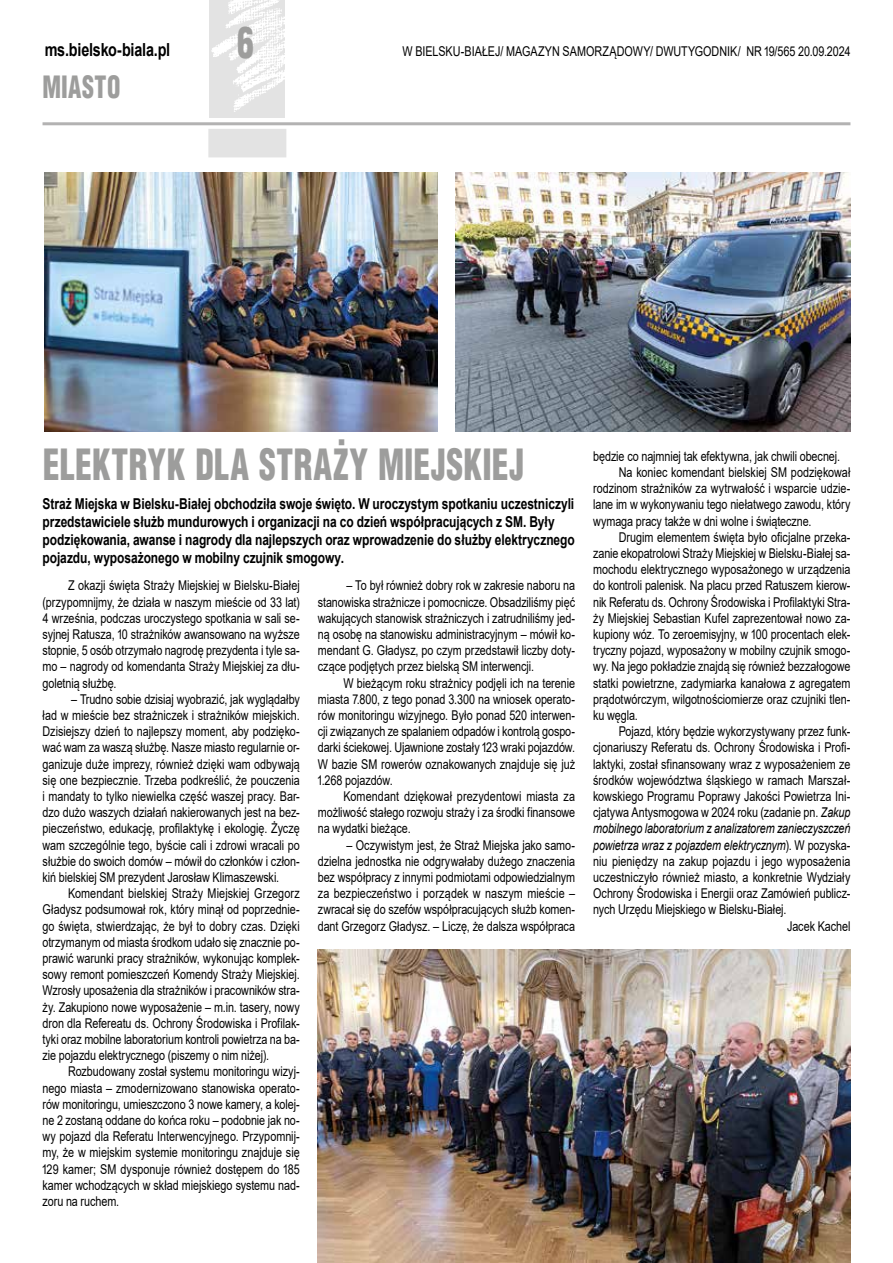
<style>
.page{position:relative;width:893px;height:1263px;background:#fff}
.page>*{position:absolute;margin:0;border:0;box-sizing:border-box;transform-origin:0 0}
.t1{font:900 42px "Switzerland Cond";letter-spacing:.015em;color:#9d9d9c;scale:.8 1}
.t2{font:900 30px "Switzerland Cond";letter-spacing:.02em;color:#9d9d9c;scale:.8 1}
.t3{font:700 18px "Arial";letter-spacing:-.015em;color:#000;scale:.8 1}
.t4{font:700 15px/18px "Arial";letter-spacing:-.005em;color:#000;scale:.8 1}
.t5{font:13.5px/16.2px "Arial";letter-spacing:-.005em;color:#000;text-align:justify;scale:.8 1}
.t6{font:italic 13.5px "Arial";letter-spacing:-.01em;color:#000;scale:.8 1}
.s1{font-style:italic}
.s2{font-style:normal}
</style>
<div class="page">
<hr style="left:43px;top:122px;width:807px;height:3px;background:#b3b2b2">
<img style="left:209px;top:0;width:76px;height:118px">
<div style="left:208px;top:129px;width:78px;height:28px;background:#e3e3e3"></div>
<img style="left:45px;top:172px;width:392px;height:259px">
<img style="left:455px;top:172px;width:395px;height:259px">
<img style="left:318px;top:950px;width:532px;height:313px">
<h3 class="t3" style="left:45px;top:37px;width:158px">ms.bielsko-biala.pl</h3>
<h2 class="t2" style="left:43px;top:68px;width:99px">MIASTO</h2>
<h1 class="t1" style="left:237px;top:16px;width:22px">6</h1>
<p class="t5" style="left:402px;top:43px;width:561px">W BIELSKU-BIAŁEJ/ MAGAZYN SAMORZĄDOWY/ DWUTYGODNIK/ NR 19/565 20.09.2024</p>
<h1 class="t1" style="left:43px;top:437px;width:603px">ELEKTRYK DLA STRAŻY MIEJSKIEJ</h1>
<p class="t4" style="left:43px;top:495px;width:667px">Straż Miejska w Bielsku-Białej obchodziła swoje święto. W uroczystym spotkaniu uczestniczyli przedstawiciele służb mundurowych i organizacji na co dzień współpracujących z SM. Były podziękowania, awanse i nagrody dla najlepszych oraz wprowadzenie do służby elektrycznego pojazdu, wyposażonego w mobilny czujnik smogowy.</p>
<p class="t5" style="left:318px;top:577px;width:323px;text-indent:29px">– To był również dobry rok w zakresie naboru na stanowiska strażnicze i pomocnicze. Obsadziliśmy pięć wakujących stanowisk strażniczych i zatrudniliśmy jed&shy;ną osobę na stanowisku administracyjnym – mówił ko&shy;mendant G. Gładysz, po czym przedstawił liczby doty&shy;czące podjętych przez bielską SM interwencji.</p>
<p class="t5" style="left:318px;top:675px;width:323px;text-indent:26px">W bieżącym roku strażnicy podjęli ich na terenie miasta 7.800, z tego ponad 3.300 na wniosek operato&shy;rów monitoringu wizyjnego. Było ponad 520 interwen&shy;cji związanych ze spalaniem odpadów i kontrolą gospo&shy;darki ściekowej. Ujawnione zostały 123 wraki pojazdów.<br>W bazie SM rowerów oznakowanych znajduje się już 1.268 pojazdów.</p>
<p class="t5" style="left:318px;top:788px;width:323px;text-indent:26px">Komendant dziękował prezydentowi miasta za możliwość stałego rozwoju straży i za środki finansowe na wydatki bieżące.</p>
<p class="t5" style="left:318px;top:837px;width:323px;text-indent:29px">– Oczywistym jest, że Straż Miejska jako samo&shy;dzielna jednostka nie odgrywałaby dużego znaczenia bez współpracy z innymi podmiotami odpowiedzialnym za bezpieczeństwo i porządek w naszym mieście – zwracał się do szefów współpracujących służb komen&shy;dant Grzegorz Gładysz. – Liczę, że dalsza współpraca</p>
<p class="t5" style="left:43px;top:577px;width:323px;text-indent:26px">Z okazji święta Straży Miejskiej w Bielsku-Białej (przypomnijmy, że działa w naszym mieście od 33 lat)<br>4 września, podczas uroczystego spotkania w sali se&shy;syjnej Ratusza, 10 strażników awansowano na wyższe stopnie, 5 osób otrzymało nagrodę prezydenta i tyle sa&shy;mo – nagrody od komendanta Straży Miejskiej za dłu&shy;goletnią służbę.</p>
<p class="t5" style="left:43px;top:691px;width:323px;text-indent:29px">– Trudno sobie dzisiaj wyobrazić, jak wyglądałby ład w mieście bez strażniczek i strażników miejskich.<br>Dzisiejszy dzień to najlepszy moment, aby podzięko&shy;wać wam za waszą służbę. Nasze miasto regularnie or&shy;ganizuje duże imprezy, również dzięki wam odbywają się one bezpiecznie. Trzeba podkreślić, że pouczenia i mandaty to tylko niewielka część waszej pracy. Bar&shy;dzo dużo waszych działań nakierowanych jest na bez&shy;pieczeństwo, edukację, profilaktykę i ekologię. Życzę wam szczególnie tego, byście cali i zdrowi wracali po służbie do swoich domów – mówił do członków i człon&shy;kiń bielskiej SM prezydent Jarosław Klimaszewski.</p>
<p class="t5" style="left:43px;top:885px;width:323px;text-indent:26px">Komendant bielskiej Straży Miejskiej Grzegorz Gładysz podsumował rok, który minął od poprzednie&shy;go święta, stwierdzając, że był to dobry czas. Dzięki otrzymanym od miasta środkom udało się znacznie po&shy;prawić warunki pracy strażników, wykonując komplek&shy;sowy remont pomieszczeń Komendy Straży Miejskiej.<br>Wzrosły uposażenia dla strażników i pracowników stra&shy;ży. Zakupiono nowe wyposażenie – m.in. tasery, nowy dron dla Refereatu ds. Ochrony Środowiska i Profilak&shy;tyki oraz mobilne laboratorium kontroli powietrza na ba&shy;zie pojazdu elektrycznego (piszemy o nim niżej).</p>
<p class="t5" style="left:43px;top:1063px;width:323px;text-indent:26px">Rozbudowany został systemu monitoringu wizyj&shy;nego miasta – zmodernizowano stanowiska operato&shy;rów monitoringu, umieszczono 3 nowe kamery, a kolej&shy;ne 2 zostaną oddane do końca roku – podobnie jak no&shy;wy pojazd dla Referatu Interwencyjnego. Przypomnij&shy;my, że w miejskim systemie monitoringu znajduje się 129 kamer; SM dysponuje również dostępem do 185 kamer wchodzących w skład miejskiego systemu nad&shy;zoru na ruchem.</p>
<p class="t5" style="left:593px;top:448px;width:310px">będzie co najmniej tak efektywna, jak chwili obecnej.</p>
<p class="t5" style="left:619px;top:464px;width:291px">Na koniec komendant bielskiej SM podziękował</p>
<p class="t5" style="left:593px;top:480px;width:323px">rodzinom strażników za wytrwałość i wsparcie udzie-</p>
<p class="t5" style="left:593px;top:496px;width:323px">lane im w wykonywaniu tego niełatwego zawodu, który</p>
<p class="t5" style="left:593px;top:513px;width:275px">wymaga pracy także w dni wolne i świąteczne.</p>
<p class="t5" style="left:619px;top:529px;width:291px">Drugim elementem święta było oficjalne przeka-</p>
<p class="t5" style="left:593px;top:545px;width:323px">zanie ekopatrolowi Straży Miejskiej w Bielsku-Białej sa-</p>
<p class="t5" style="left:593px;top:561px;width:323px">mochodu elektrycznego wyposażonego w urządzenia</p>
<p class="t5" style="left:593px;top:577px;width:323px">do kontroli palenisk. Na placu przed Ratuszem kierow-</p>
<p class="t5" style="left:593px;top:594px;width:323px">nik Referatu ds. Ochrony Środowiska i Profilaktyki Stra-</p>
<p class="t5" style="left:593px;top:610px;width:323px">ży Miejskiej Sebastian Kufel zaprezentował nowo za-</p>
<p class="t5" style="left:593px;top:626px;width:323px">kupiony wóz. To zeroemisyjny, w 100 procentach elek-</p>
<p class="t5" style="left:593px;top:642px;width:323px">tryczny pojazd, wyposażony w mobilny czujnik smogo-</p>
<p class="t5" style="left:593px;top:658px;width:323px">wy. Na jego pokładzie znajdą się również bezzałogowe</p>
<p class="t5" style="left:593px;top:675px;width:323px">statki powietrzne, zadymiarka kanałowa z agregatem</p>
<p class="t5" style="left:593px;top:691px;width:323px">prądotwórczym, wilgotnościomierze oraz czujniki tlen-</p>
<p class="t5" style="left:593px;top:707px;width:57px">ku węgla.</p>
<p class="t5" style="left:619px;top:723px;width:291px">Pojazd, który będzie wykorzystywany przez funk-</p>
<p class="t5" style="left:593px;top:739px;width:323px">cjonariuszy Referatu ds. Ochrony Środowiska i Profi-</p>
<p class="t5" style="left:593px;top:756px;width:323px">laktyki, został sfinansowany wraz z wyposażeniem ze</p>
<p class="t5" style="left:593px;top:772px;width:323px">środków województwa śląskiego w ramach Marszał-</p>
<p class="t5" style="left:593px;top:788px;width:323px">kowskiego Programu Poprawy Jakości Powietrza Ini-</p>
<p class="t5" style="left:593px;top:804px;width:323px">cjatywa Antysmogowa w 2024 roku (zadanie pn. <span class="s1">Zakup</span></p>
<p class="t6" style="left:593px;top:820px;width:323px">mobilnego laboratorium z analizatorem zanieczyszczeń</p>
<p class="t6" style="left:593px;top:836px;width:323px">powietrza wraz z pojazdem elektrycznym<span class="s2">). W pozyska-</span></p>
<p class="t5" style="left:593px;top:853px;width:323px">niu pieniędzy na zakup pojazdu i jego wyposażenia</p>
<p class="t5" style="left:593px;top:869px;width:323px">uczestniczyło również miasto, a konkretnie Wydziały</p>
<p class="t5" style="left:593px;top:885px;width:323px">Ochrony Środowiska i Energii oraz Zamówień publicz-</p>
<p class="t5" style="left:593px;top:901px;width:243px">nych Urzędu Miejskiego w Bielsku-Białej.</p>
<p class="t5" style="left:787px;top:918px;width:81px">Jacek Kachel</p>
</div>
